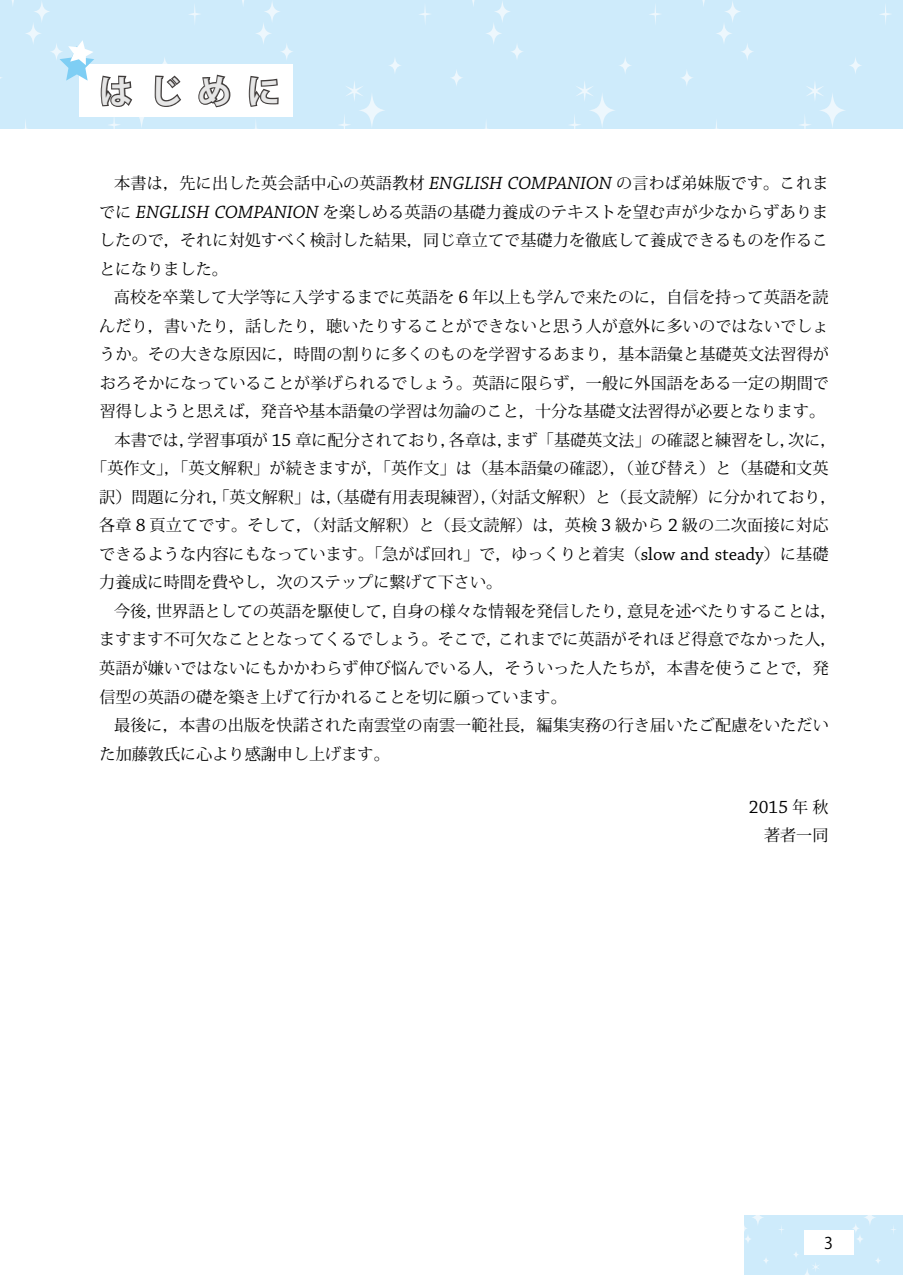
<style>
.page{position:relative;width:903px;height:1275px;background:#fff}
.page>*{position:absolute;margin:0;border:0;box-sizing:border-box;transform-origin:0 0}
.t1{font:700 33.43px "Koz Go Pro";color:#e6e6e6}
.t2{font:18.72px "Chaparral Pro";color:#000}
.t3{font:16.1px/28.5px "Koz Min Pro";letter-spacing:.005em;color:#000;text-align:justify}
.t4{font:16.1px "Koz Go Pro";color:#000}
.s1{font-family:"Chaparral Pro";font-style:italic;font-size:18.72px}
.s2{font-family:"Chaparral Pro";font-size:18.72px}
.s3{font-family:"Koz Min Pro";font-size:16.1px}
</style>
<div class="page">
<div style="left:744px;top:1215px;width:159px;height:60px;background:#ceebfb"></div>
<div style="left:0;top:0;width:903px;height:129px;background:#ceebfb"></div>
<div style="left:79px;top:64px;width:214px;height:53px;background:#fff"></div>
<div style="left:804px;top:1230px;width:49px;height:25px;background:#fff"></div>
<svg style="left:60px;top:40px;width:73px;height:67px"></svg>
<svg style="left:154px;top:75px;width:27px;height:32px"></svg>
<svg style="left:198px;top:74px;width:33px;height:34px"></svg>
<svg style="left:248px;top:76px;width:31px;height:31px"></svg>
<h1 class="t1" style="left:99px;top:70px;width:182px">はじめに</h1>
<p class="t3" style="left:99px;top:168px;width:731px;text-indent:15px">本書は，先に出した英会話中心の英語教材 <span class="s1">ENGLISH COMPANION</span> の言わば弟妹版です。これまでに <span class="s1">ENGLISH COMPANION</span> を楽しめる英語の基礎力養成のテキストを望む声が少なからずありましたので，それに対処すべく検討した結果，同じ章立てで基礎力を徹底して養成できるものを作ることになりました。</p>
<p class="t3" style="left:114px;top:282px;width:716px">高校を卒業して大学等に入学するまでに英語を <span class="s2">6</span> 年以上も学んで来たのに，自信を持って英語を読</p>
<p class="t3" style="left:99px;top:311px;width:731px">んだり，書いたり，話したり，聴いたりすることができないと思う人が意外に多いのではないでしょ</p>
<p class="t3" style="left:99px;top:339px;width:731px">うか。その大きな原因に，時間の割りに多くのものを学習するあまり，基本語彙と基礎英文法習得が</p>
<p class="t3" style="left:100px;top:368px;width:731px">おろそかになっていることが挙げられるでしょう。英語に限らず，一般に外国語をある一定の期間で</p>
<p class="t3" style="left:100px;top:396px;width:727px">習得しようと思えば，発音や基本語彙の学習は勿論のこと，十分な基礎文法習得が必要となります。</p>
<p class="t3" style="left:115px;top:425px;width:723px">本書では，学習事項が <span class="s2">15</span> 章に配分されており，各章は，まず「基礎英文法」の確認と練習をし，次に，</p>
<p class="t3" style="left:91px;top:454px;width:739px">「英作文」，「英文解釈」が続きますが，「英作文」は（基本語彙の確認），（並び替え）と（基礎和文英</p>
<p class="t3" style="left:99px;top:482px;width:739px">訳）問題に分れ，「英文解釈」は，（基礎有用表現練習），（対話文解釈）と（長文読解）に分かれており，</p>
<p class="t3" style="left:99px;top:511px;width:731px">各章 <span class="s2">8</span> 頁立てです。そして，（対話文解釈）と（長文読解）は，英検 <span class="s2">3</span> 級から <span class="s2">2</span> 級の二次面接に対応</p>
<p class="t3" style="left:99px;top:539px;width:731px">できるような内容にもなっています。「急がば回れ」で，ゆっくりと着実（<span class="s2">slow and steady</span>）に基礎</p>
<p class="t3" style="left:99px;top:568px;width:405px">力養成に時間を費やし，次のステップに繋げて下さい。</p>
<p class="t3" style="left:114px;top:596px;width:724px">今後，世界語としての英語を駆使して，自身の様々な情報を発信したり，意見を述べたりすることは，</p>
<p class="t3" style="left:99px;top:625px;width:739px">ますます不可欠なこととなってくるでしょう。そこで，これまでに英語がそれほど得意でなかった人，</p>
<p class="t3" style="left:99px;top:653px;width:731px">英語が嫌いではないにもかかわらず伸び悩んでいる人，そういった人たちが，本書を使うことで，発</p>
<p class="t3" style="left:99px;top:682px;width:469px">信型の英語の礎を築き上げて行かれることを切に願っています。</p>
<p class="t3" style="left:114px;top:710px;width:716px">最後に，本書の出版を快諾された南雲堂の南雲一範社長，編集実務の行き届いたご配慮をいただい</p>
<p class="t3" style="left:100px;top:739px;width:292px">た加藤敦氏に心より感謝申し上げます。</p>
<p class="t2" style="left:749px;top:797px;width:81px">2015 <span class="s3">年秋</span></p>
<p class="t3" style="left:764px;top:821px;width:66px">著者一同</p>
<p class="t4" style="left:824px;top:1232px;width:10px">3</p>
</div>
